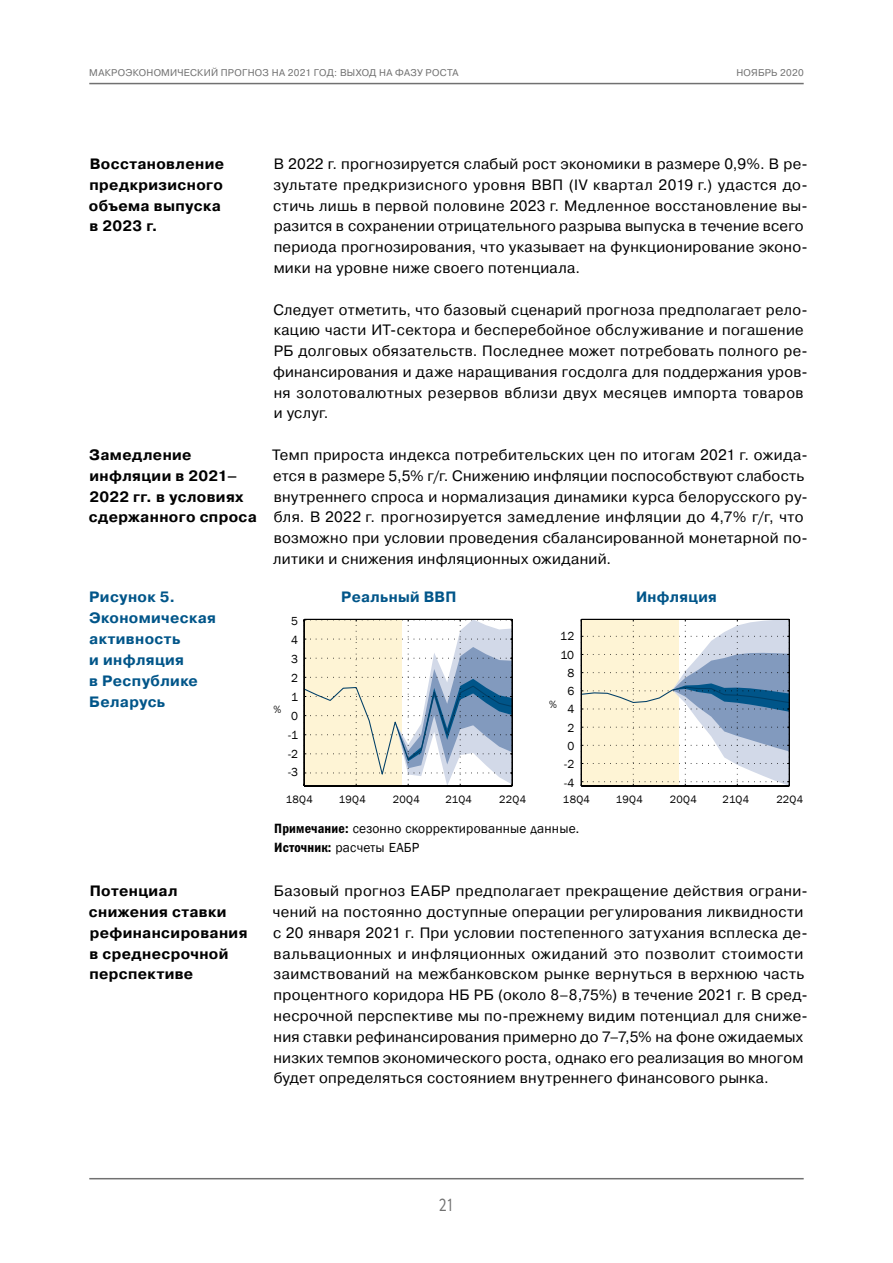
<style>
.page{position:relative;width:893px;height:1263px;background:#fff}
.page>*{position:absolute;margin:0;border:0;box-sizing:border-box;transform-origin:0 0}
.t1{font:16.5px "British Council Sans";color:#717171;scale:.8 1}
.t2{font:15px/20.7px "DS Pragmatica";letter-spacing:.02em;color:#000}
.t3{font:700 15px/20.7px "DS Pragmatica";letter-spacing:.025em;color:#000}
.t4{font:700 15px/21px "DS Pragmatica";letter-spacing:.025em;color:#005589}
.t5{font:13.5px/19.2px "Franklin Gothic";letter-spacing:.01em;color:#000}
.t6{font:12px/18.9px "Franklin Gothic";color:#000;text-align:justify}
.t7{font:10.95px "Franklin Gothic";letter-spacing:.03em;color:#000}
.t8{font:9.75px "DS Pragmatica";letter-spacing:.025em;color:#717171}
.s1{font-family:"Franklin Gothic Demi Cond C"}
</style>
<div class="page">
<hr style="left:89px;top:1178px;width:715px;height:1px;background:#717171">
<hr style="left:89px;top:83px;width:715px;height:1px;background:#717171">
<svg style="left:305px;top:620px;width:207px;height:166px"></svg>
<hr style="left:304px;top:619px;width:208px;height:1px;background:#000">
<hr style="left:304px;top:786px;width:208px;height:1px;background:#000">
<hr style="left:512px;top:619px;width:1px;height:167px;background:#000">
<hr style="left:304px;top:619px;width:1px;height:167px;background:#000">
<svg style="left:582px;top:620px;width:207px;height:166px;background:#d1d6d3"></svg>
<hr style="left:581px;top:619px;width:208px;height:1px;background:#000">
<hr style="left:581px;top:786px;width:208px;height:1px;background:#000">
<hr style="left:789px;top:619px;width:1px;height:167px;background:#000">
<hr style="left:581px;top:619px;width:1px;height:167px;background:#000">
<p class="t8" style="left:89px;top:68px;width:371px">МАКРОЭКОНОМИЧЕСКИЙ ПРОГНОЗ НА 2021 ГОД: ВЫХОД НА ФАЗУ РОСТА</p>
<p class="t8" style="left:736px;top:68px;width:69px">НОЯБРЬ 2020</p>
<p class="t3" style="left:89px;top:154px;width:137px">Восстановление предкризисного объема выпуска в 2023 г.</p>
<p class="t3" style="left:89px;top:445px;width:170px">Замедление инфляции в 2021–<br>2022 гг. в условиях сдержанного спроса</p>
<p class="t4" style="left:89px;top:586px;width:128px">Рисунок 5.<br>Экономическая активность<br>и инфляция<br>в Республике<br>Беларусь</p>
<p class="t3" style="left:89px;top:881px;width:160px">Потенциал снижения ставки рефинансирования в среднесрочной перспективе</p>
<p class="t2" style="left:273px;top:154px;width:536px">В 2022 г. прогнозируется слабый рост экономики в размере 0,9%. В ре&shy;зультате предкризисного уровня ВВП (IV квартал 2019 г.) удастся до&shy;стичь лишь в первой половине 2023 г. Медленное восстановление вы&shy;разится в сохранении отрицательного разрыва выпуска в течение всего периода прогнозирования, что указывает на функционирование эконо&shy;мики на уровне ниже своего потенциала.</p>
<p class="t2" style="left:273px;top:299px;width:536px">Следует отметить, что базовый сценарий прогноза предполагает рело&shy;кацию части ИТ-сектора и бесперебойное обслуживание и погашение РБ долговых обязательств. Последнее может потребовать полного ре&shy;финансирования и даже наращивания госдолга для поддержания уров&shy;ня золотовалютных резервов вблизи двух месяцев импорта товаров и услуг.</p>
<p class="t2" style="left:272px;top:445px;width:537px">Темп прироста индекса потребительских цен по итогам 2021 г. ожида&shy;ется в размере 5,5% г/г. Снижению инфляции поспособствуют слабость внутреннего спроса и нормализация динамики курса белорусского ру&shy;бля. В 2022 г. прогнозируется замедление инфляции до 4,7% г/г, что возможно при условии проведения сбалансированной монетарной по&shy;литики и снижения инфляционных ожиданий.</p>
<p class="t4" style="left:341px;top:586px;width:117px">Реальный ВВП</p>
<p class="t4" style="left:636px;top:586px;width:82px">Инфляция</p>
<p class="t6" style="left:288px;top:612px;width:11px">5<br>4<br>3<br>2<br>1<br>0 -1 -2 -3</p>
<p class="t7" style="left:274px;top:702px;width:9px">%</p>
<p class="t6" style="left:560px;top:627px;width:15px;line-height:18.3px;text-align:center">12<br>10<br>8<br>6<br>4<br>2<br>0 -2 -4</p>
<p class="t7" style="left:549px;top:698px;width:9px">%</p>
<p class="t7" style="left:286px;top:793px;width:29px">18Q4</p>
<p class="t7" style="left:339px;top:793px;width:29px">19Q4</p>
<p class="t7" style="left:393px;top:793px;width:29px">20Q4</p>
<p class="t7" style="left:445px;top:793px;width:28px">21Q4</p>
<p class="t7" style="left:499px;top:793px;width:28px">22Q4</p>
<p class="t7" style="left:563px;top:793px;width:29px">18Q4</p>
<p class="t7" style="left:616px;top:793px;width:29px">19Q4</p>
<p class="t7" style="left:670px;top:793px;width:29px">20Q4</p>
<p class="t7" style="left:723px;top:793px;width:28px">21Q4</p>
<p class="t7" style="left:776px;top:793px;width:28px">22Q4</p>
<p class="t5" style="left:274px;top:819px;width:307px"><span class="s1">Примечание:</span> сезонно скорректированные данные.<br><span class="s1">Источник:</span> расчеты ЕАБР</p>
<p class="t2" style="left:273px;top:881px;width:536px">Базовый прогноз ЕАБР предполагает прекращение действия ограни&shy;чений на постоянно доступные операции регулирования ликвидности с 20 января 2021 г. При условии постепенного затухания всплеска де&shy;вальвационных и инфляционных ожиданий это позволит стоимости заимствований на межбанковском рынке вернуться в верхнюю часть процентного коридора НБ РБ (около 8–8,75%) в течение 2021 г. В сред&shy;несрочной перспективе мы по-прежнему видим потенциал для сниже&shy;ния ставки рефинансирования примерно до 7–7,5% на фоне ожидаемых низких темпов экономического роста, однако его реализация во многом будет определяться состоянием внутреннего финансового рынка.</p>
<p class="t1" style="left:439px;top:1194px;width:21px">21</p>
</div>
